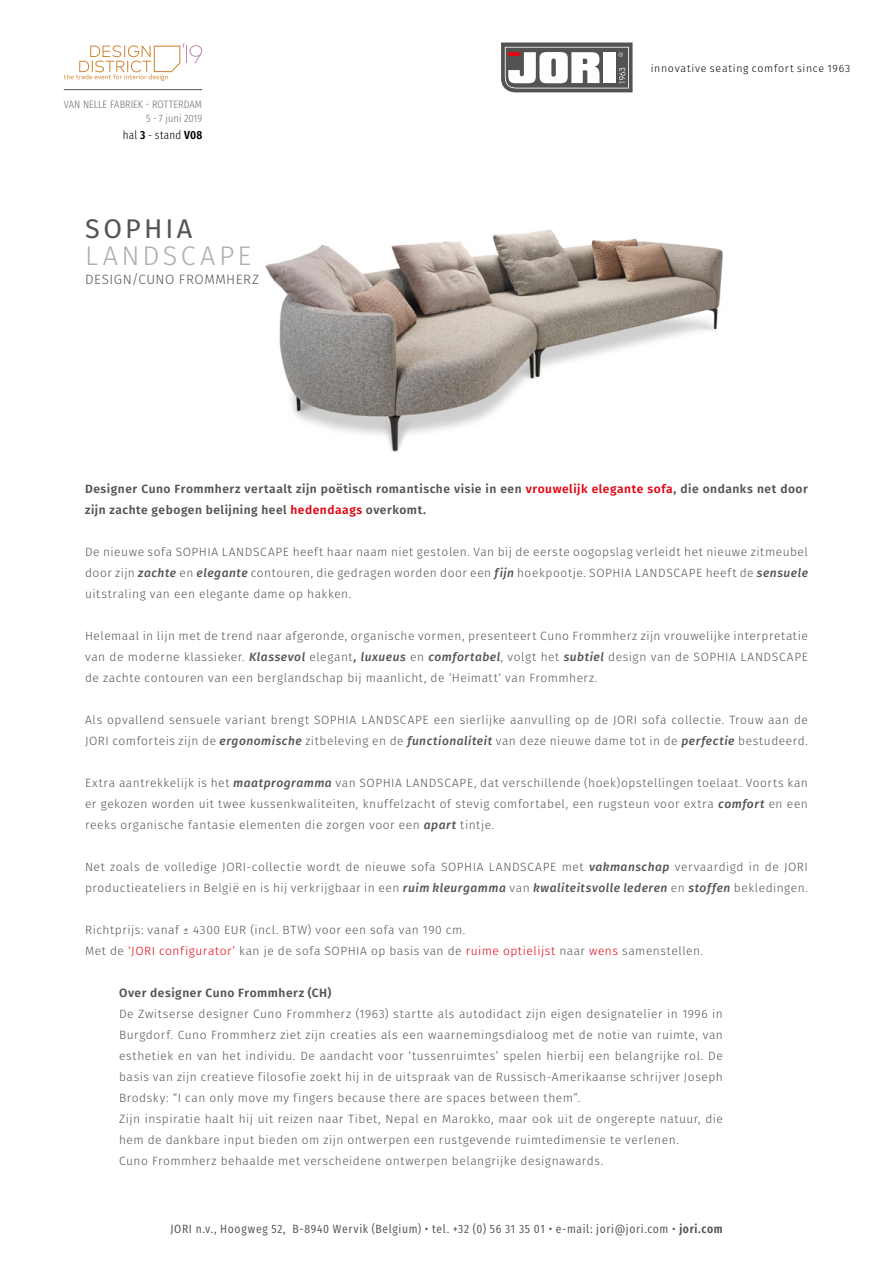
<style>
.page{position:relative;width:893px;height:1263px;background:#fff}
.page>*{position:absolute;margin:0;border:0;box-sizing:border-box;transform-origin:0 0}
.t1{font:300 27px "Fira Sans";letter-spacing:.13em;color:#aeacac}
.t2{font:27px "Fira Sans";letter-spacing:.12em;color:#555453}
.t3{font:300 13.5px "Fira Sans";letter-spacing:.035em;color:#555453}
.t4{font:300 12px/21px "Fira Sans";letter-spacing:.04em;color:#555453}
.t5{font:600 12px/21px "Fira Sans";letter-spacing:.045em;color:#555453}
.t6{font:12px "Fira Sans Condensed";letter-spacing:.055em;color:#555453}
.t7{font:300 11.7px "Fira Sans Condensed";letter-spacing:.01em;color:#000}
.t8{font:300 10.8px/13.6px "Fira Sans Condensed";color:#716e6d;text-align:right}
.t9{font:300 10.65px "Fira Sans";letter-spacing:.07em;color:#000}
.s1{font-weight:600}
.s2{color:#e30613}
.s3{font-weight:500;font-style:italic}
</style>
<div class="page">
<img style="left:265px;top:229px;width:458px;height:223px">
<svg style="left:501px;top:43px;width:132px;height:49px"></svg>
<svg style="left:64px;top:43px;width:138px;height:38px"></svg>
<hr style="left:64px;top:89px;width:138px;height:1px;background:#555453">
<p class="t8" style="left:64px;top:96px;width:140px">VAN NELLE FABRIEK - ROTTERDAM<br>5 - 7 juni 2019</p>
<p class="t7" style="left:123px;top:125px;width:81px">hal <span class="s1">3</span> - stand <span class="s1">V08</span></p>
<h1 class="t2" style="left:85px;top:208px;width:109px">SOPHIA</h1>
<h1 class="t1" style="left:85px;top:236px;width:168px">LANDSCAPE</h1>
<p class="t3" style="left:85px;top:270px;width:175px">DESIGN/CUNO FROMMHERZ</p>
<p class="t9" style="left:651px;top:61px;width:201px">innovative seating comfort since 1963</p>
<p class="t5" style="left:85px;top:477px;width:724px">Designer Cuno Frommherz vertaalt zijn poëtisch romantische visie in een <span class="s2">vrouwelijk elegante sofa</span>, die ondanks net door zijn zachte gebogen belijning heel <span class="s2">hedendaags</span> overkomt.</p>
<p class="t4" style="left:85px;top:541px;width:724px;text-align:justify">De nieuwe sofa SOPHIA LANDSCAPE heeft haar naam niet gestolen. Van bij de eerste oogopslag verleidt het nieuwe zitmeubel door zijn <span class="s3">zachte</span> en <span class="s3">elegante</span> contouren, die gedragen worden door een <span class="s3">fijn</span> hoekpootje. SOPHIA LANDSCAPE heeft de <span class="s3">sensuele </span>uitstraling van een elegante dame op hakken.</p>
<p class="t4" style="left:85px;top:625px;width:724px;text-align:justify">Helemaal in lijn met de trend naar afgeronde, organische vormen, presenteert Cuno Frommherz zijn vrouwelijke interpretatie van de moderne klassieker. <span class="s3">Klassevol</span> elegant<span class="s3">, luxueus</span> en <span class="s3">comfortabel</span>, volgt het <span class="s3">subtiel</span> design van de SOPHIA LANDSCAPE de zachte contouren van een berglandschap bij maanlicht, de ‘Heimatt‘ van Frommherz.</p>
<p class="t4" style="left:85px;top:709px;width:724px">Als opvallend sensuele variant brengt SOPHIA LANDSCAPE een sierlijke aanvulling op de JORI sofa collectie. Trouw aan de<br>JORI comforteis zijn de <span class="s3">ergonomische</span> zitbeleving en de <span class="s3">functionaliteit</span> van deze nieuwe dame tot in de <span class="s3">perfectie</span> bestudeerd.</p>
<p class="t4" style="left:85px;top:772px;width:724px;text-align:justify">Extra aantrekkelijk is het <span class="s3">maatprogramma</span> van SOPHIA LANDSCAPE, dat verschillende (hoek)opstellingen toelaat. Voorts kan er gekozen worden uit twee kussenkwaliteiten, knuffelzacht of stevig comfortabel, een rugsteun voor extra <span class="s3">comfort</span> en een reeks organische fantasie elementen die zorgen voor een <span class="s3">apart</span> tintje.</p>
<p class="t4" style="left:85px;top:856px;width:724px">Net zoals de volledige JORI-collectie wordt de nieuwe sofa SOPHIA LANDSCAPE met <span class="s3">vakmanschap</span> vervaardigd in de JORI productieateliers in België en is hij verkrijgbaar in een <span class="s3">ruim kleurgamma</span> van <span class="s3">kwaliteitsvolle lederen</span> en <span class="s3">stoffen</span> bekledingen.</p>
<p class="t4" style="left:85px;top:919px;width:620px">Richtprijs: vanaf ± 4300 EUR (incl. BTW) voor een sofa van 190 cm.<br>Met de <span class="s2">‘JORI configurator’</span> kan je de sofa SOPHIA op basis van de <span class="s2">ruime optielijst</span> naar <span class="s2">wens</span> samenstellen.</p>
<p class="t5" style="left:119px;top:981px;width:214px">Over designer Cuno Frommherz (CH)</p>
<p class="t4" style="left:119px;top:1003px;width:605px">De Zwitserse designer Cuno Frommherz (1963) startte als autodidact zijn eigen designatelier in 1996 in Burgdorf. Cuno Frommherz ziet zijn creaties als een waarnemingsdialoog met de notie van ruimte, van esthetiek en van het individu. De aandacht voor ‘tussenruimtes’ spelen hierbij een belangrijke rol. De basis van zijn creatieve filosofie zoekt hij in de uitspraak van de Russisch-Amerikaanse schrijver Joseph Brodsky: “I can only move my fingers because there are spaces between them”.<br>Zijn inspiratie haalt hij uit reizen naar Tibet, Nepal en Marokko, maar ook uit de ongerepte natuur, die hem de dankbare input bieden om zijn ontwerpen een rustgevende ruimtedimensie te verlenen.<br>Cuno Frommherz behaalde met verscheidene ontwerpen belangrijke designawards.</p>
<p class="t6" style="left:170px;top:1218px;width:554px">JORI n.v., Hoogweg 52, B-8940 Wervik (Belgium) • tel. +32 (0) 56 31 35 01 • e-mail: jori@jori.com • <span class="s1">jori.com</span></p>
</div>
